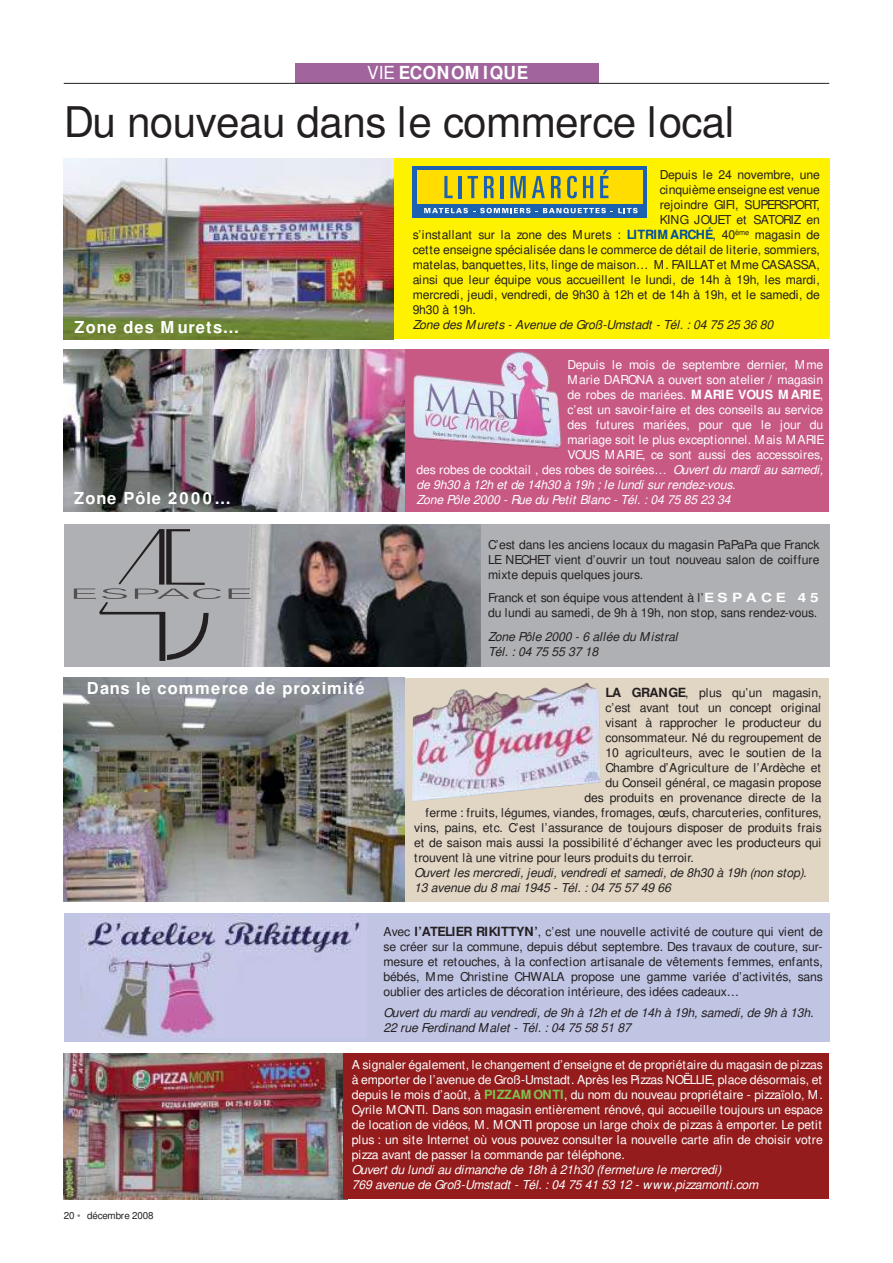
<style>
.page{position:relative;width:893px;height:1263px;background:#fff}
.page>*{position:absolute;margin:0;border:0;box-sizing:border-box;transform-origin:0 0}
.t1{font:300 condensed 42.3px "Univers";letter-spacing:-.01em;color:#231f20}
.t2{font:900 18px "Univers";letter-spacing:.025em;color:#fff;scale:.96 1}
.t3{font:900 16.5px "Univers";letter-spacing:.055em;color:#fff}
.t4{font:900 16.5px "Univers";letter-spacing:.075em;color:#fff}
.t5{font:300 condensed 12.3px/15px "Univers";letter-spacing:-.01em;color:#231f20;text-align:justify}
.t6{font:300 condensed 12.3px/15px "Univers";letter-spacing:-.01em;color:#fff;text-align:justify}
.t7{font:italic 300 condensed 12.3px/15px "Univers";letter-spacing:-.01em;color:#231f20}
.t8{font:italic 300 condensed 12.3px/15px "Univers";letter-spacing:-.01em;color:#fff}
.t9{font:300 condensed 12.3px "Univers";letter-spacing:-.05em;color:#231f20}
.t10{font:300 condensed 12.3px "Univers";letter-spacing:-.055em;color:#231f20}
.t11{font:300 condensed 9.75px "Univers";letter-spacing:-.01em;color:#231f20}
.s1{font-weight:400}
.s2{font-weight:700;font-size:12.6px;color:#004da2}
.s3{font-weight:700;font-size:12.6px}
.s4{font-style:italic}
.s5{font-weight:700;font-size:12.6px;color:#fff}
.s6{color:#8a7966}
.s7{font-weight:700;font-size:12.6px;color:#7fc34f}
</style>
<div class="page">
<div style="left:64px;top:913px;width:765px;height:129px;background:#c1c5e4"></div>
<div style="left:401px;top:678px;width:428px;height:224px;background:#e1d6c4"></div>
<div style="left:392px;top:159px;width:437px;height:180px;background:#fff200"></div>
<div style="left:403px;top:349px;width:426px;height:163px;background:#c85984"></div>
<div style="left:296px;top:64px;width:303px;height:19px;background:#a1649d"></div>
<hr style="left:64px;top:83px;width:765px;height:1px;background:#231f20">
<img style="left:64px;top:159px;width:330px;height:181px">
<img style="left:64px;top:349px;width:340px;height:163px">
<img style="left:413px;top:351px;width:149px;height:97px">
<div style="left:413px;top:166px;width:234px;height:52px;background:#1c61af"></div>
<div style="left:417px;top:170px;width:226px;height:34px;background:#fd0"></div>
<svg style="left:444px;top:176px;width:9px;height:22px"></svg>
<hr style="left:459px;top:176px;width:3px;height:22px;background:#1c61af">
<svg style="left:467px;top:176px;width:11px;height:22px"></svg>
<svg style="left:484px;top:176px;width:10px;height:22px"></svg>
<hr style="left:500px;top:176px;width:3px;height:22px;background:#1c61af">
<svg style="left:510px;top:176px;width:16px;height:22px"></svg>
<svg style="left:532px;top:176px;width:13px;height:22px"></svg>
<svg style="left:551px;top:176px;width:10px;height:22px"></svg>
<svg style="left:567px;top:176px;width:10px;height:22px"></svg>
<svg style="left:583px;top:176px;width:10px;height:22px"></svg>
<svg style="left:600px;top:170px;width:8px;height:28px"></svg>
<svg style="left:424px;top:208px;width:213px;height:5px"></svg>
<img style="left:64px;top:678px;width:340px;height:224px">
<img style="left:412px;top:682px;width:188px;height:120px">
<img style="left:81px;top:915px;width:279px;height:123px">
<img style="left:64px;top:1054px;width:280px;height:145px">
<div style="left:344px;top:1054px;width:485px;height:145px;background:#941c1d"></div>
<div style="left:64px;top:524px;width:765px;height:143px;background:#afb0b3"></div>
<img style="left:241px;top:524px;width:240px;height:143px">
<svg style="left:74px;top:529px;width:147px;height:132px"></svg>
<svg style="left:229px;top:589px;width:22px;height:10px"></svg>
<h2 class="t2" style="left:367px;top:63px;width:169px"><span class="s1">VIE</span> ECONOM IQUE</h2>
<h1 class="t1" style="left:64px;top:97px;width:672px">Du nouveau dans le commerce local</h1>
<p class="t5" style="left:660px;top:167px;width:162px">Depuis le 24 novembre, une</p>
<p class="t5" style="left:660px;top:182px;width:162px">cinquième enseigne est venue</p>
<p class="t9" style="left:660px;top:198px;width:162px">rejoindre GIFI, SUPERSPORT,</p>
<p class="t10" style="left:660px;top:213px;width:162px">KING JOUET et SATORIZ en</p>
<p class="t5" style="left:413px;top:227px;width:409px">s’installant sur la zone des Murets : <span class="s2">LITRIM ARCHÉ</span>, 40<sup>ème</sup> magasin de</p>
<p class="t5" style="left:413px;top:242px;width:409px">cette enseigne spécialisée dans le commerce de détail de literie, sommiers,</p>
<p class="t5" style="left:413px;top:257px;width:409px">matelas, banquettes, lits, linge de maison… M. FAILLAT et Mme CASASSA,</p>
<p class="t5" style="left:413px;top:272px;width:409px">ainsi que leur équipe vous accueillent le lundi, de 14h à 19h, les mardi,</p>
<p class="t5" style="left:413px;top:287px;width:409px">mercredi, jeudi, vendredi, de 9h30 à 12h et de 14h à 19h, et le samedi, de</p>
<p class="t5" style="left:413px;top:302px;width:65px">9h30 à 19h.</p>
<h3 class="t3" style="left:74px;top:318px;width:166px">Zone des M urets…</h3>
<p class="t7" style="left:413px;top:317px;width:362px">Zone des Murets - Avenue de Groß-Umstadt - Tél. : 04 75 25 36 80</p>
<p class="t6" style="left:567px;top:357px;width:257px">Depuis le mois de septembre dernier, Mme</p>
<p class="t6" style="left:567px;top:372px;width:257px">Marie DARONA a ouvert son atelier / magasin</p>
<p class="t6" style="left:567px;top:387px;width:257px">de robes de mariées. <span class="s3">M ARIE VOUS M ARIE</span>,</p>
<p class="t6" style="left:567px;top:402px;width:257px">c’est un savoir-faire et des conseils au service</p>
<p class="t6" style="left:567px;top:417px;width:257px">des futures mariées, pour que le jour du</p>
<p class="t6" style="left:567px;top:432px;width:259px">mariage soit le plus exceptionnel. Mais MARIE</p>
<p class="t6" style="left:567px;top:447px;width:257px">VOUS MARIE, ce sont aussi des accessoires,</p>
<p class="t6" style="left:416px;top:462px;width:408px">des robes de cocktail , des robes de soirées… <span class="s4">Ouvert du mardi au samedi,</span></p>
<p class="t8" style="left:416px;top:477px;width:320px">de 9h30 à 12h et de 14h30 à 19h ; le lundi sur rendez-vous.</p>
<h3 class="t4" style="left:74px;top:489px;width:158px">Zone Pôle 2000…</h3>
<p class="t8" style="left:416px;top:492px;width:316px">Zone Pôle 2000 - Rue du Petit Blanc - Tél. : 04 75 85 23 34</p>
<h3 class="t3" style="left:87px;top:679px;width:279px">Dans le commerce de proximité</h3>
<p class="t5" style="left:488px;top:537px;width:333px">C’est dans les anciens locaux du magasin PaPaPa que Franck LE NECHET vient d’ouvrir un tout nouveau salon de coiffure mixte depuis quelques jours.</p>
<p class="t5" style="left:488px;top:590px;width:332px">Franck et son équipe vous attendent à l’<span class="s5">E S P A C E 4 5 </span>du lundi au samedi, de 9h à 19h, non stop, sans rendez-vous.</p>
<p class="t7" style="left:488px;top:629px;width:191px">Zone Pôle 2000 - 6 allée du Mistral<br>Tél. : 04 75 55 37 18</p>
<p class="t5" style="left:605px;top:685px;width:218px"><span class="s3">LA GRANGE</span>, plus qu’un magasin,</p>
<p class="t5" style="left:605px;top:700px;width:217px">c’est avant tout un concept original</p>
<p class="t5" style="left:605px;top:715px;width:218px">visant à rapprocher le producteur du</p>
<p class="t5" style="left:605px;top:730px;width:218px">consommateur. Né du regroupement de</p>
<p class="t5" style="left:605px;top:745px;width:218px">10 agriculteurs, avec le soutien de la</p>
<p class="t5" style="left:605px;top:760px;width:217px">Chambre d’Agriculture de l’Ardèche et</p>
<p class="t5" style="left:605px;top:775px;width:218px">du Conseil général, ce magasin propose</p>
<p class="t5" style="left:584px;top:790px;width:239px">des produits en provenance directe de la</p>
<p class="t5" style="left:425px;top:805px;width:398px">ferme : fruits, légumes, viandes, fromages, œufs, charcuteries, confitures,</p>
<p class="t5" style="left:414px;top:820px;width:409px">vins, pains, etc. C’est l’assurance de toujours disposer de produits frais</p>
<p class="t5" style="left:414px;top:835px;width:408px">et de saison mais aussi la possibilité d’échanger avec les producteurs qui</p>
<p class="t5" style="left:414px;top:850px;width:281px">trouvent là une vitrine pour leurs produits du terroir.</p>
<p class="t7" style="left:414px;top:865px;width:394px">Ouvert les mercredi, jeudi, vendredi et samedi, de 8h30 à 19h (non stop).<br>13 avenue du 8 mai 1945 - Tél. : 04 75 57 49 66</p>
<p class="t11" style="left:64px;top:1210px;width:91px">20 <span class="s6">•</span> décembre 2008</p>
<p class="t5" style="left:384px;top:924px;width:441px">Avec <span class="s3">l’ATELIER RIKITTYN’</span>, c’est une nouvelle activité de couture qui vient de se créer sur la commune, depuis début septembre. Des travaux de couture, sur&shy;mesure et retouches, à la confection artisanale de vêtements femmes, enfants, bébés, Mme Christine CHWALA propose une gamme variée d’activités, sans oublier des articles de décoration intérieure, des idées cadeaux…</p>
<p class="t7" style="left:384px;top:1005px;width:431px">Ouvert du mardi au vendredi, de 9h à 12h et de 14h à 19h, samedi, de 9h à 13h.<br>22 rue Ferdinand Malet - Tél. : 04 75 58 51 87</p>
<p class="t6" style="left:352px;top:1057px;width:473px">A signaler également, le changement d’enseigne et de propriétaire du magasin de pizzas à emporter de l’avenue de Groß-Umstadt. Après les Pizzas NOËLLIE, place désormais, et depuis le mois d’août, à <span class="s7">PIZZAM ONTI</span>, du nom du nouveau propriétaire - pizzaïolo, M.<br>Cyrile MONTI. Dans son magasin entièrement rénové, qui accueille toujours un espace de location de vidéos, M. MONTI propose un large choix de pizzas à emporter. Le petit plus : un site Internet où vous pouvez consulter la nouvelle carte afin de choisir votre pizza avant de passer la commande par téléphone.</p>
<p class="t8" style="left:352px;top:1162px;width:408px">Ouvert du lundi au dimanche de 18h à 21h30 (fermeture le mercredi)<br>769 avenue de Groß-Umstadt - Tél. : 04 75 41 53 12 - www.pizzamonti.com</p>
</div>
